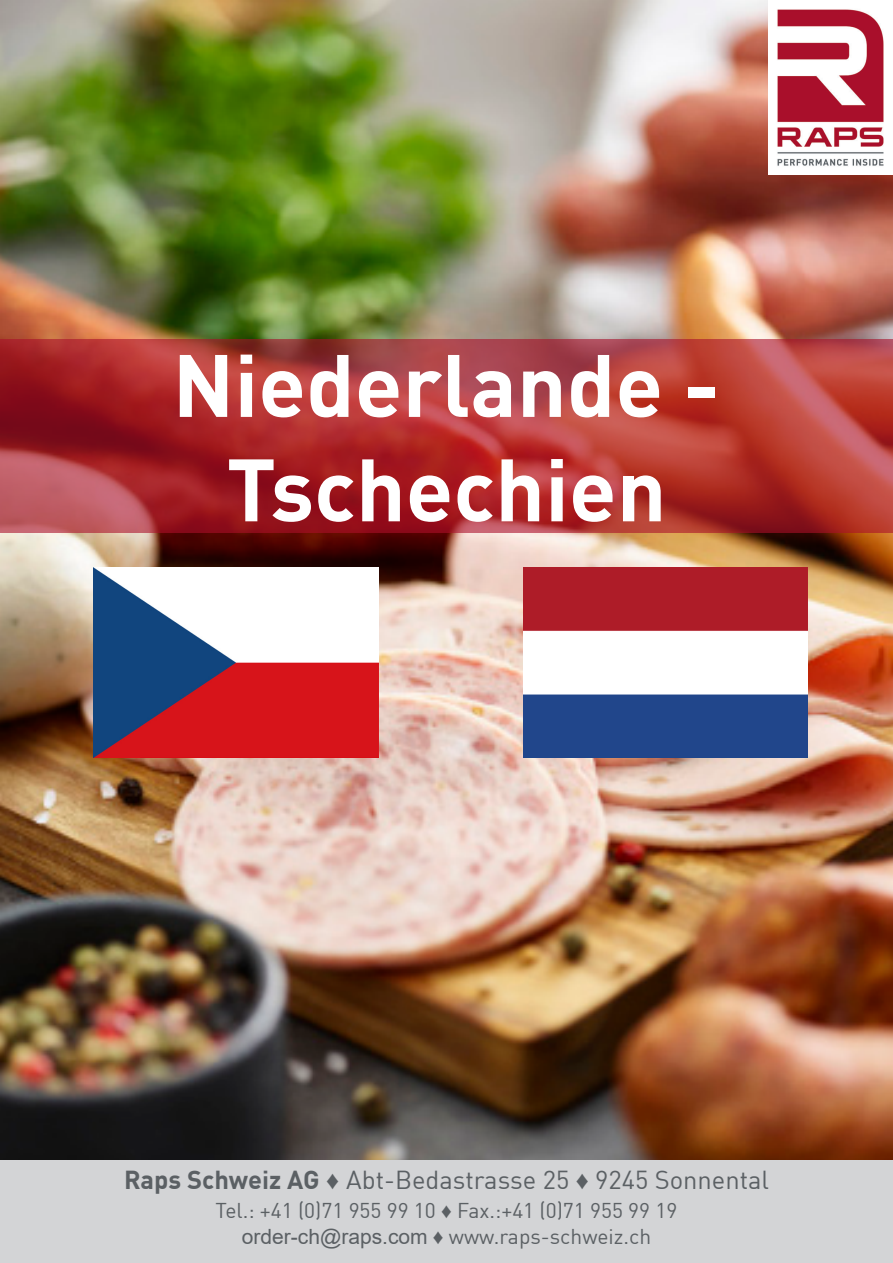
<style>
.page{position:relative;width:893px;height:1263px;background:#fff}
.page>*{position:absolute;margin:0;border:0;box-sizing:border-box;transform-origin:0 0}
.t1{font:700 87px "DIN Offc Pro";color:#fff}
.t2{font:25.5px "DIN Offc Pro";color:#5b6064}
.t3{font:21px/25.2px "DIN Offc Pro";color:#5b6064;text-align:center}
.s1{font-weight:700}
.s2{font-family:"Arial"}
</style>
<div class="page">
<img style="left:0;top:0;width:893px;height:1161px">
<img style="left:769px;top:0;width:124px;height:175px">
<div style="left:0;top:1161px;width:893px;height:102px;background:#d3d4d6"></div>
<img style="left:523px;top:568px;width:285px;height:190px">
<svg style="left:0;top:339px;width:893px;height:194px;background:#ae3435"></svg>
<img style="left:94px;top:568px;width:284px;height:190px">
<p class="t1" style="left:173px;top:313px;width:549px">Niederlande -</p>
<p class="t1" style="left:226px;top:417px;width:441px">Tschechien</p>
<p class="t2" style="left:124px;top:1159px;width:646px"><span class="s1">Raps Schweiz AG</span> <span class="s2">♦</span> Abt-Bedastrasse 25 <span class="s2">♦</span> 9245 Sonnental</p>
<p class="t3" style="left:216px;top:1196px;width:463px">Tel.: +41 (0)71 955 99 10 <span class="s2">♦</span> Fax.:+41 (0)71 955 99 19 <span class="s2">order-ch@raps.com ♦</span> www.raps-schweiz.ch</p>
</div>
